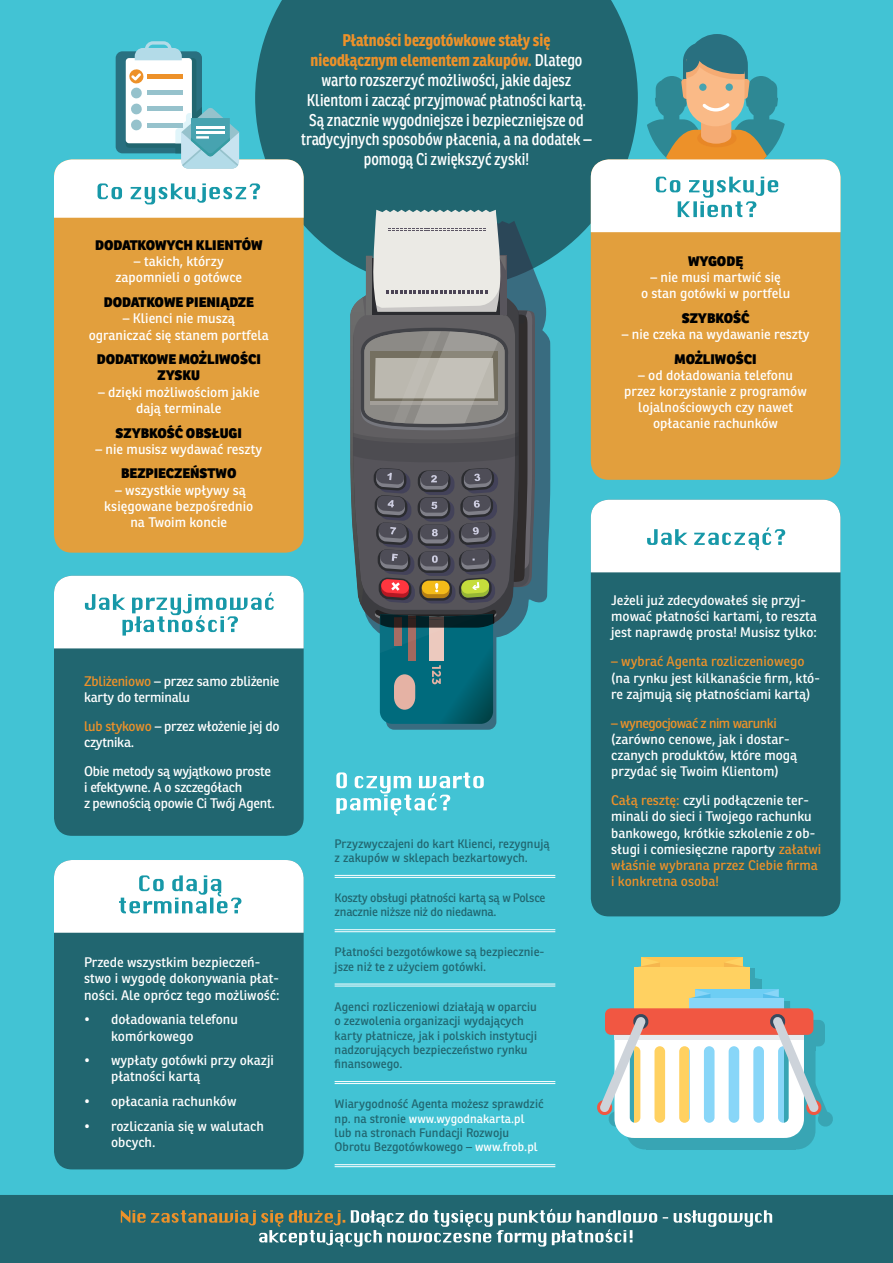
<style>
.page{position:relative;width:893px;height:1263px;background:#42c3d4}
.page>*{position:absolute;margin:0;border:0;box-sizing:border-box;transform-origin:0 0}
.t1{font:16.5px/19.8px "Ronnia Cond";color:#fff;text-align:center}
.t2{font:13.5px/16.2px "Ronnia";color:#fff}
.t3{font:13.5px/16.2px "Ronnia";letter-spacing:-.02em;color:#fff}
.t4{font:800 13.5px/16.2px "Ronnia";color:#000;text-align:center}
.t5{font:13.5px "Ronnia";color:#ed9129}
.t6{font:13.5px "Ronnia";letter-spacing:-.03em;color:#ed9129}
.t7{font:12px/14.4px "Ronnia";color:#216670}
.t8{font:12px/14.4px "Ronnia";letter-spacing:-.02em;color:#216670}
.s1{font-weight:700;color:#ed9129}
.s2{color:#ed9129}
.s3{color:#fff}
</style>
<div class="page">
<div style="left:264px;top:0;width:363px;height:289px;background:#216670"></div>
<div style="left:0;top:1195px;width:893px;height:68px;background:#216670"></div>
<div style="left:54px;top:159px;width:250px;height:394px;background:#e29f3d;border-radius:18px"></div>
<div style="left:54px;top:576px;width:250px;height:260px;background:#216670;border-radius:18px"></div>
<div style="left:54px;top:860px;width:250px;height:309px;background:#216670;border-radius:18px"></div>
<div style="left:591px;top:500px;width:249px;height:416px;background:#216670;border-radius:18px"></div>
<div style="left:591px;top:159px;width:249px;height:321px;background:#e29f3d;border-radius:18px"></div>
<svg style="left:386px;top:221px;width:164px;height:509px;fill:#396c80"></svg>
<svg style="left:527px;top:307px;width:5px;height:300px"></svg>
<svg style="left:350px;top:210px;width:177px;height:514px;background:#677c80"></svg>
<svg style="left:597px;top:957px;width:236px;height:192px"></svg>
<svg style="left:54px;top:41px;width:250px;height:177px"></svg>
<svg style="left:591px;top:34px;width:249px;height:198px"></svg>
<div style="left:591px;top:500px;width:249px;height:72px;background:#fff"></div>
<svg style="left:54px;top:576px;width:250px;height:72px;background:#e4f3f5"></svg>
<svg style="left:54px;top:860px;width:250px;height:73px;background:#ebf6f7"></svg>
<svg style="left:121px;top:1209px;width:651px;height:37px;background:#518285"></svg>
<svg style="left:336px;top:772px;width:148px;height:43px"></svg>
<hr style="left:335px;top:875px;width:220px;height:1px;background:#fff">
<hr style="left:335px;top:877px;width:220px;height:1px;background:#fff">
<hr style="left:335px;top:929px;width:220px;height:1px;background:#fff">
<hr style="left:335px;top:931px;width:220px;height:1px;background:#fff">
<hr style="left:335px;top:983px;width:220px;height:1px;background:#fff">
<hr style="left:335px;top:985px;width:220px;height:1px;background:#fff">
<hr style="left:335px;top:1081px;width:220px;height:1px;background:#fff">
<hr style="left:335px;top:1083px;width:220px;height:1px;background:#fff">
<hr style="left:335px;top:1164px;width:220px;height:1px;background:#fff">
<hr style="left:335px;top:1166px;width:220px;height:1px;background:#fff">
<p class="t1" style="left:301px;top:31px;width:292px"><span class="s1">Płatności bezgotówkowe stały się nieodłącznym elementem zakupów.</span> Dlatego warto rozszerzyć możliwości, jakie dajesz Klientom i zacząć przyjmować płatności kartą.<br>Są znacznie wygodniejsze i bezpieczniejsze od tradycyjnych sposobów płacenia, a na dodatek – pomogą Ci zwiększyć zyski!</p>
<p class="t4" style="left:95px;top:237px;width:169px">DODATKOWYCH KLIENTÓW</p>
<p class="t2" style="left:115px;top:253px;width:128px;text-align:center">– takich, którzy zapomnieli o gotówce</p>
<p class="t4" style="left:104px;top:294px;width:152px">DODATKOWE PIENIĄDZE</p>
<p class="t2" style="left:89px;top:310px;width:182px;text-align:center">– Klienci nie muszą<br>ograniczać się stanem portfela</p>
<p class="t4" style="left:97px;top:351px;width:166px">DODATKOWE MOŻLIWOŚCI<br>ZYSKU</p>
<p class="t2" style="left:98px;top:384px;width:163px;text-align:center">– dzięki możliwościom jakie dają terminale</p>
<p class="t4" style="left:116px;top:424px;width:128px">SZYBKOŚĆ OBSŁUGI</p>
<p class="t2" style="left:96px;top:441px;width:168px">– nie musisz wydawać reszty</p>
<p class="t4" style="left:121px;top:465px;width:117px">BEZPIECZEŃSTWO</p>
<p class="t2" style="left:104px;top:482px;width:151px;text-align:center">– wszystkie wpływy są księgowane bezpośrednio na Twoim koncie</p>
<p class="t3" style="left:84px;top:673px;width:197px"><span class="s2">Zbliżeniowo</span> – przez samo zbliżenie karty do terminalu</p>
<p class="t3" style="left:84px;top:718px;width:197px"><span class="s2">lub stykowo</span> – przez włożenie jej do czytnika.</p>
<p class="t3" style="left:84px;top:763px;width:192px">Obie metody są wyjątkowo proste i efektywne. A o szczegółach<br>z pewnością opowie Ci Twój Agent.</p>
<p class="t2" style="left:84px;top:954px;width:197px">Przede wszystkim bezpieczeń&shy;stwo i wygodę dokonywania płat&shy;ności. Ale oprócz tego możliwość:</p>
<p class="t2" style="left:111px;top:1011px;width:128px;text-indent:-27px">• doładowania telefonu komórkowego</p>
<p class="t2" style="left:111px;top:1052px;width:164px;text-indent:-27px">• wypłaty gotówki przy okazji płatności kartą</p>
<p class="t2" style="left:84px;top:1093px;width:154px">• opłacania rachunków</p>
<p class="t2" style="left:111px;top:1118px;width:154px;text-indent:-27px">• rozliczania się w walutach obcych.</p>
<p class="t7" style="left:335px;top:836px;width:216px">Przyzwyczajeni do kart Klienci, rezygnują z zakupów w sklepach bezkartowych.</p>
<p class="t8" style="left:335px;top:890px;width:212px">Koszty obsługi płatności kartą są w Polsce znacznie niższe niż do niedawna.</p>
<p class="t7" style="left:335px;top:945px;width:211px">Płatności bezgotówkowe są bezpiecznie&shy;jsze niż te z użyciem gotówki.</p>
<p class="t7" style="left:335px;top:999px;width:204px">Agenci rozliczeniowi działają w oparciu o zezwolenia organizacji wydających karty płatnicze, jak i polskich instytucji nadzorujących bezpieczeństwo rynku finansowego.</p>
<p class="t7" style="left:335px;top:1097px;width:211px">Wiarygodność Agenta możesz sprawdzić np. na stronie <span class="s3">www.wygodnakarta.pl </span>lub na stronach Fundacji Rozwoju Obrotu Bezgotówkowego – <span class="s3">www.frob.pl</span></p>
<p class="t4" style="left:688px;top:252px;width:57px">WYGODĘ</p>
<p class="t2" style="left:641px;top:269px;width:151px;text-align:center">– nie musi martwić się<br>o stan gotówki w portfelu</p>
<p class="t4" style="left:682px;top:310px;width:69px">SZYBKOŚĆ</p>
<p class="t2" style="left:622px;top:326px;width:189px">– nie czeka na wydawanie reszty</p>
<p class="t4" style="left:675px;top:351px;width:83px">MOŻLIWOŚCI</p>
<p class="t2" style="left:624px;top:367px;width:184px;text-align:center">– od doładowania telefonu przez korzystanie z programów lojalnościowych czy nawet opłacanie rachunków</p>
<p class="t2" style="left:611px;top:592px;width:207px">Jeżeli już zdecydowałeś się przyj&shy;mować płatności kartami, to reszta jest naprawdę prosta! Musisz tylko:</p>
<p class="t5" style="left:611px;top:653px;width:195px">– wybrać Agenta rozliczeniowego</p>
<p class="t2" style="left:611px;top:669px;width:210px">(na rynku jest kilkanaście firm, któ&shy;re zajmują się płatnościami kartą)</p>
<p class="t6" style="left:611px;top:714px;width:167px">– wynegocjować z nim warunki</p>
<p class="t2" style="left:611px;top:731px;width:188px">(zarówno cenowe, jak i dostar&shy;czanych produktów, które mogą przydać się Twoim Klientom)</p>
<p class="t2" style="left:611px;top:792px;width:212px"><span class="s2">Całą resztę:</span> czyli podłączenie ter&shy;minali do sieci i Twojego rachunku bankowego, krótkie szkolenie z ob&shy;sługi i comiesięczne raporty <span class="s2">załatwi właśnie wybrana przez Ciebie firma i konkretna osoba!</span></p>
</div>
